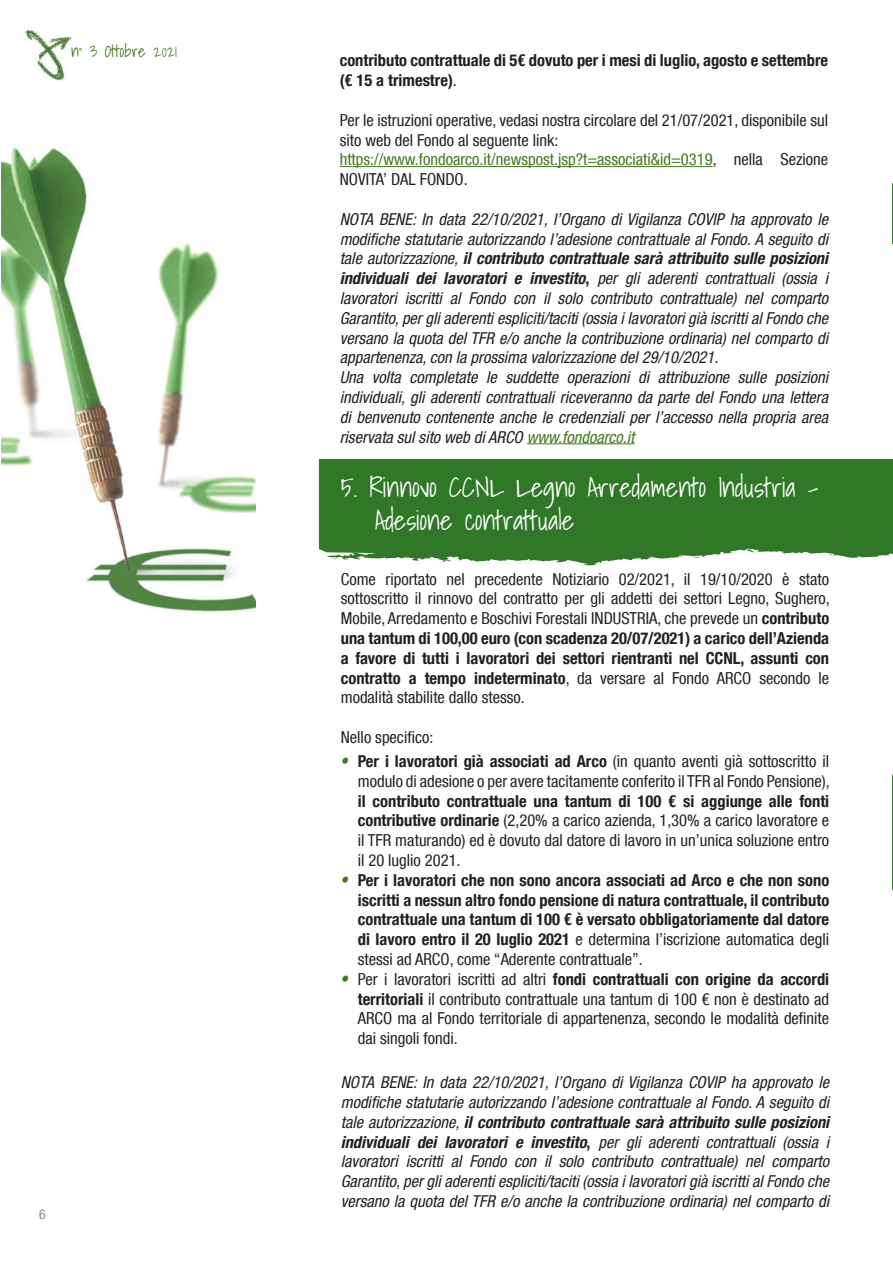
<style>
.page{position:relative;width:893px;height:1263px;background:#fff}
.page>*{position:absolute;margin:0;border:0;box-sizing:border-box;transform-origin:0 0}
.t1{font:300 27px/32.4px "Shadows Into";color:#fff}
.t2{font:italic condensed 16.5px/19.8px "Helvetica Neue LT Com";color:#231f20;text-align:justify}
.t3{font:condensed 16.5px/19.8px "Helvetica Neue LT Com";color:#231f20;text-align:justify}
.t4{font:700 condensed 16.5px/19.8px "Helvetica Neue LT Com";color:#231f20;text-align:justify}
.t5{font:300 16.5px "Shadows Into";color:#42781e}
.t6{font:300 condensed 13.5px "Helvetica Neue LT Com";color:#716963}
.s1{font-weight:400}
.s2{color:#42781e}
.s3{font-weight:700}
.s4{font-weight:700;font-style:normal}
.s5{font-family:"Shadows Into";font-weight:300;font-stretch:normal;font-size:45px;color:#42781e}
</style>
<div class="page">
<img style="left:25px;top:29px;width:46px;height:52px">
<svg style="left:319px;top:459px;width:574px;height:106px;background:#408037"></svg>
<svg style="left:892px;top:774px;width:1px;height:117px"></svg>
<img style="left:1px;top:147px;width:255px;height:465px">
<hr style="left:340px;top:166px;width:373px;height:1px;background:#42781e">
<hr style="left:527px;top:443px;width:108px;height:1px;background:#42781e">
<svg style="left:892px;top:183px;width:1px;height:61px"></svg>
<p class="t5" style="left:71px;top:38px;width:108px">n° 3 Ottobre 2021</p>
<p class="t6" style="left:39px;top:1206px;width:8px">6</p>
<p class="t4" style="left:340px;top:51px;width:490px">contributo contrattuale di 5€ dovuto per i mesi di luglio, agosto e settembre (€ 15 a trimestre)<span class="s1">.</span></p>
<p class="t3" style="left:340px;top:110px;width:490px;text-align:left">Per le istruzioni operative, vedasi nostra circolare del 21/07/2021, disponibile sul sito web del Fondo al seguente link: <span class="s2">https://www.fondoarco.it/newspost.jsp?t=associati&amp;id=0319</span>, nella Sezione NOVITA’ DAL FONDO.</p>
<p class="t2" style="left:340px;top:209px;width:490px;text-align:left">NOTA BENE: In data 22/10/2021, l’Organo di Vigilanza COVIP ha approvato le modifiche statutarie autorizzando l’adesione contrattuale al Fondo. A seguito di tale autorizzazione, <span class="s3">il contributo contrattuale sarà attribuito sulle posizioni individuali dei lavoratori e investito</span><span class="s4">,</span> per gli aderenti contrattuali (ossia i lavoratori iscritti al Fondo con il solo contributo contrattuale) nel comparto Garantito, per gli aderenti espliciti/taciti (ossia i lavoratori già iscritti al Fondo che versano la quota del TFR e/o anche la contribuzione ordinaria) nel comparto di appartenenza, con la prossima valorizzazione del 29/10/2021.<br>Una volta completate le suddette operazioni di attribuzione sulle posizioni individuali, gli aderenti contrattuali riceveranno da parte del Fondo una lettera di benvenuto contenente anche le credenziali per l’accesso nella propria area riservata sul sito web di ARCO <span class="s2">www.fondoarco.it</span></p>
<h1 class="t1" style="left:375px;top:471px;width:445px;text-indent:-34px">5. Rinnovo CCNL Legno Arredamento Industria -<br>Adesione contrattuale</h1>
<p class="t3" style="left:341px;top:569px;width:491px">Come riportato nel precedente Notiziario 02/2021, il 19/10/2020 è stato sottoscritto il rinnovo del contratto per gli addetti dei settori Legno, Sughero, Mobile, Arredamento e Boschivi Forestali INDUSTRIA, che prevede un <span class="s3">contributo una tantum di 100,00 euro (con scadenza 20/07/2021) a carico dell’Azienda a favore di tutti i lavoratori dei settori rientranti nel CCNL, assunti con contratto a tempo indeterminato</span>, da versare al Fondo ARCO secondo le modalità stabilite dallo stesso.</p>
<p class="t3" style="left:341px;top:727px;width:94px">Nello specifico:</p>
<p class="t3" style="left:341px;top:751px;width:490px;text-align:right"><span class="s5">•</span> <span class="s3">Per i lavoratori già associati ad Arco</span> (in quanto aventi già sottoscritto il modulo di adesione o per avere tacitamente conferito il TFR al Fondo Pensione),</p>
<p class="t3" style="left:358px;top:791px;width:473px"><span class="s3">il contributo contrattuale una tantum di 100 € si aggiunge alle fonti contributive ordinarie</span> (2,20% a carico azienda, 1,30% a carico lavoratore e il TFR maturando) ed è dovuto dal datore di lavoro in un’unica soluzione entro il 20 luglio 2021.</p>
<p class="t4" style="left:358px;top:870px;width:473px;text-indent:-17px"><span class="s5">•</span> Per i lavoratori che non sono ancora associati ad Arco e che non sono iscritti a nessun altro fondo pensione di natura contrattuale, il contributo contrattuale una tantum di 100 € è versato obbligatoriamente dal datore di lavoro entro il 20 luglio 2021 <span class="s1">e determina l’iscrizione automatica degli stessi ad ARCO, come “Aderente contrattuale”.</span></p>
<p class="t3" style="left:358px;top:969px;width:473px;text-indent:-17px"><span class="s5">•</span> Per i lavoratori iscritti ad altri <span class="s3">fondi contrattuali con origine da accordi territoriali</span> il contributo contrattuale una tantum di 100 € non è destinato ad ARCO ma al Fondo territoriale di appartenenza, secondo le modalità definite dai singoli fondi.</p>
<p class="t2" style="left:341px;top:1072px;width:490px">NOTA BENE: In data 22/10/2021, l’Organo di Vigilanza COVIP ha approvato le modifiche statutarie autorizzando l’adesione contrattuale al Fondo. A seguito di tale autorizzazione, <span class="s3">il contributo contrattuale sarà attribuito sulle posizioni individuali dei lavoratori e investito</span><span class="s4">,</span> per gli aderenti contrattuali (ossia i lavoratori iscritti al Fondo con il solo contributo contrattuale) nel comparto Garantito, per gli aderenti espliciti/taciti (ossia i lavoratori già iscritti al Fondo che versano la quota del TFR e/o anche la contribuzione ordinaria) nel comparto di</p>
</div>
